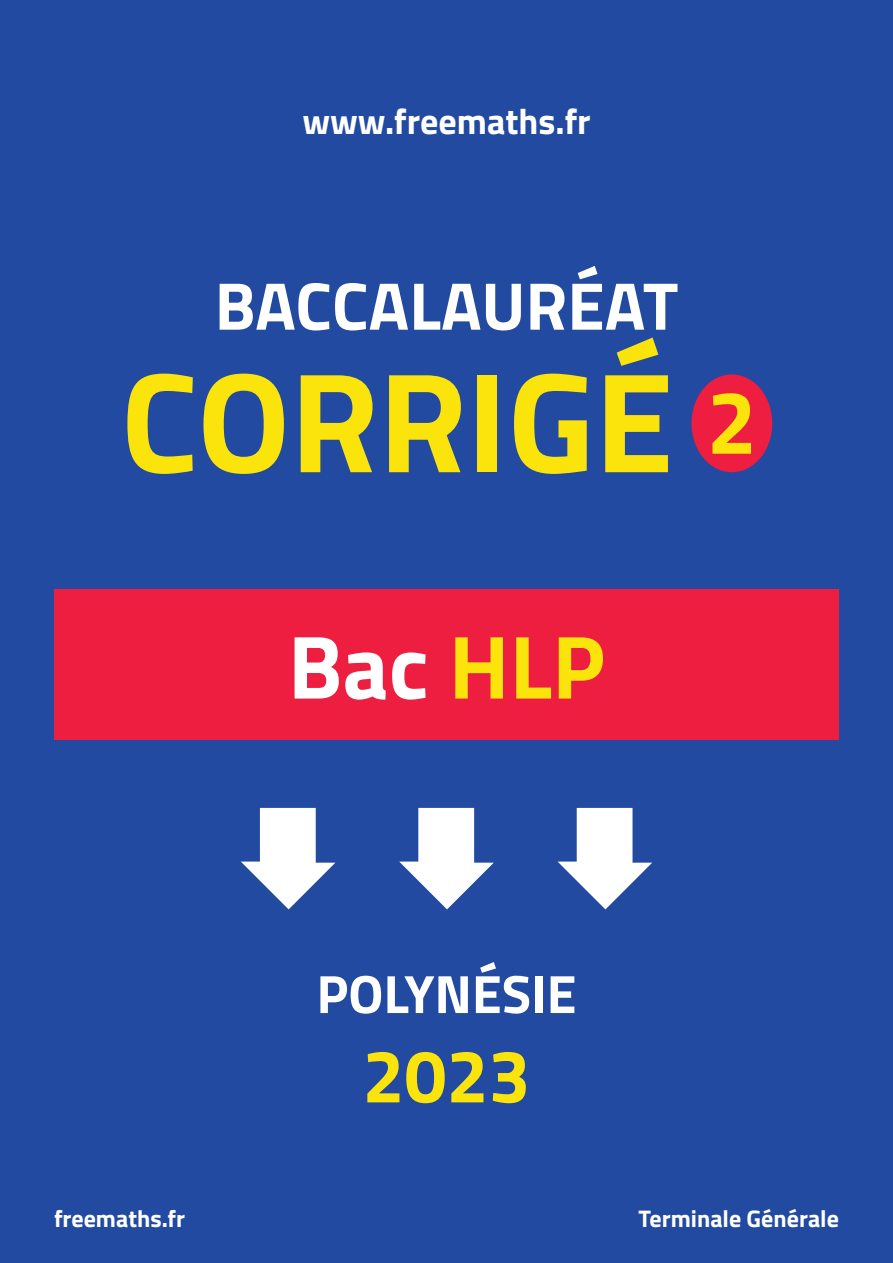
<style>
.page{position:relative;width:893px;height:1263px;background:#214aa0}
.page>*{position:absolute;margin:0;border:0;box-sizing:border-box;transform-origin:0 0}
.t1{font:700 142.5px "Titillium";color:#fbe30c}
.t2{font:700 90px "Titillium";color:#fff}
.t3{font:700 75px "Titillium";color:#fbe30c}
.t4{font:700 67.5px "Titillium";color:#fff}
.t5{font:700 54px "Titillium";color:#fff}
.t6{font:700 36px "Titillium";color:#fff}
.t7{font:700 24px "Titillium";color:#fff}
.s1{font-size:90px}
.s2{color:#fbe30c}
</style>
<div class="page">
<div style="left:691px;top:374px;width:81px;height:98px;background:#ed1e40;border-radius:50%"></div>
<svg style="left:241px;top:808px;width:94px;height:101px"></svg>
<svg style="left:399px;top:808px;width:95px;height:101px"></svg>
<svg style="left:558px;top:808px;width:94px;height:101px"></svg>
<div style="left:54px;top:589px;width:785px;height:151px;background:#ed1e40"></div>
<h3 class="t6" style="left:302px;top:94px;width:290px">www.freemaths.fr</h3>
<h3 class="t4" style="left:215px;top:254px;width:465px">BACCALAURÉAT</h3>
<h1 class="t1" style="left:121px;top:313px;width:638px">CORRIGÉ <span class="s1">2</span></h1>
<h2 class="t2" style="left:288px;top:598px;width:319px">Bac <span class="s2">HLP</span></h2>
<p class="t5" style="left:316px;top:953px;width:262px">POLYNÉSIE</p>
<h3 class="t3" style="left:362px;top:1019px;width:169px">2023</h3>
<p class="t7" style="left:54px;top:1200px;width:133px">freemaths.fr</p>
<p class="t7" style="left:639px;top:1200px;width:202px">Terminale Générale</p>
</div>
